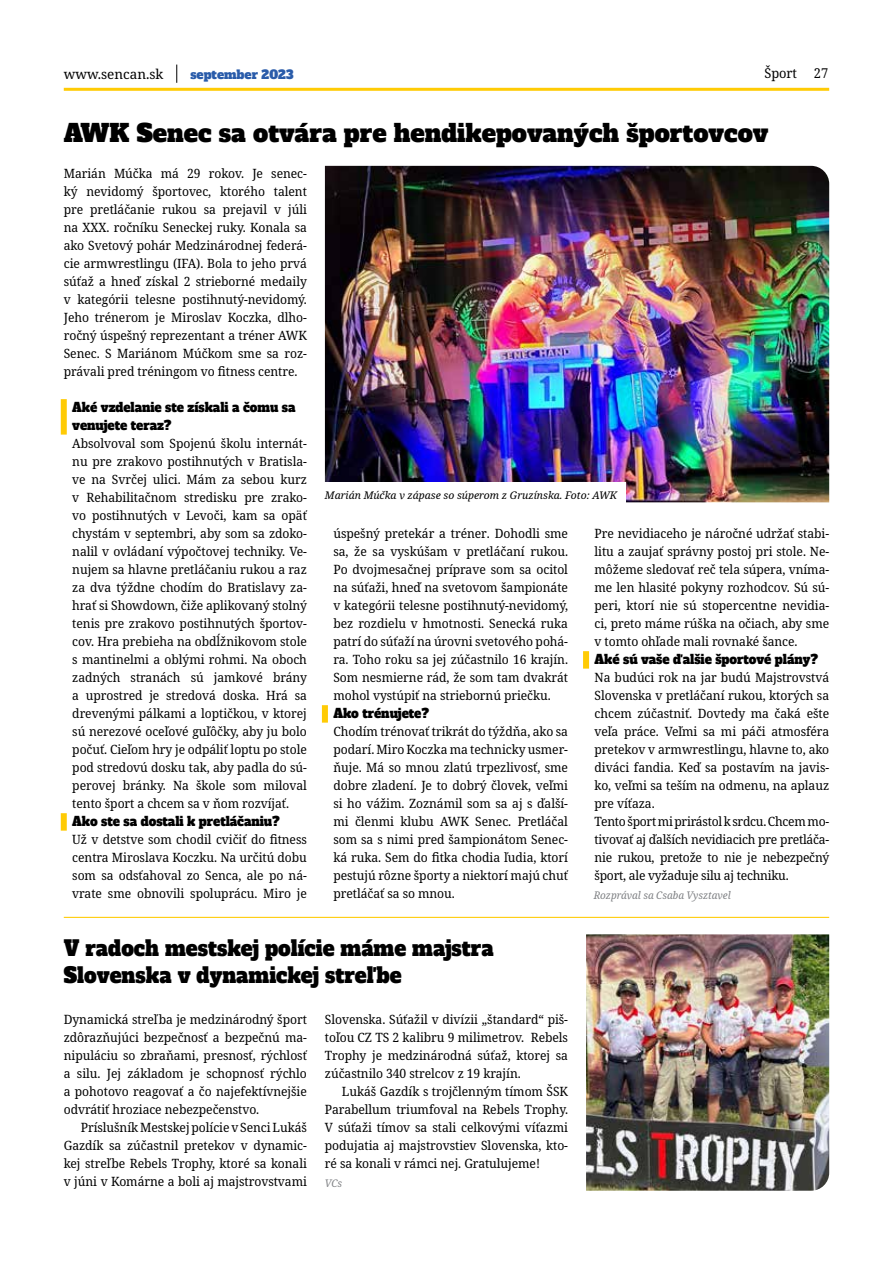
<style>
.page{position:relative;width:893px;height:1263px;background:#fff}
.page>*{position:absolute;margin:0;border:0;box-sizing:border-box;transform-origin:0 0}
.t1{font:24px "Alfa Slab One";color:#000}
.t2{font:21px/27px "Alfa Slab One";color:#000;scale:.95 1}
.t3{font:13.5px "Noto Serif";color:#000}
.t4{font:13.5px "Noto Serif";color:#000;scale:.95 1}
.t5{font:12.75px/18px "Noto Serif";letter-spacing:-.005em;color:#000;text-align:justify;scale:.95 1}
.t6{font:12.75px/18px "Alfa Slab One";letter-spacing:-.005em;color:#000;scale:.95 1}
.t7{font:12px "Alfa Slab One";color:#2a5caa}
.t8{font:italic 10.5px "Noto Serif";color:#000}
.t9{font:italic 10.5px "Noto Serif";letter-spacing:-.005em;color:#808285;scale:.95 1}
</style>
<div class="page">
<hr style="left:64px;top:88px;width:765px;height:3px;background:#ffcb05">
<svg style="left:176px;top:65px;width:1px;height:18px"></svg>
<div style="left:61px;top:399px;width:6px;height:36px;background:#ffcb05"></div>
<div style="left:61px;top:813px;width:6px;height:18px;background:#ffcb05"></div>
<div style="left:322px;top:705px;width:6px;height:18px;background:#ffcb05"></div>
<div style="left:583px;top:651px;width:6px;height:18px;background:#ffcb05"></div>
<img style="left:325px;top:166px;width:504px;height:336px">
<div style="left:316px;top:483px;width:310px;height:31px;background:#fff"></div>
<hr style="left:64px;top:917px;width:765px;height:1px;background:#ffcb05">
<img style="left:586px;top:934px;width:243px;height:257px">
<p class="t3" style="left:64px;top:65px;width:101px">www.sencan.sk</p>
<p class="t7" style="left:190px;top:64px;width:105px">september 2023</p>
<p class="t4" style="left:764px;top:64px;width:36px">Šport</p>
<p class="t4" style="left:814px;top:64px;width:17px">27</p>
<h1 class="t1" style="left:64px;top:113px;width:706px">AWK Senec sa otvára pre hendikepovaných športovcov</h1>
<p class="t5" style="left:64px;top:165px;width:257px">Marián Múčka má 29 rokov. Je senec&shy;ký nevidomý športovec, ktorého talent pre pretláčanie rukou sa prejavil v júli na XXX. ročníku Seneckej ruky. Konala sa ako Svetový pohár Medzinárodnej federá&shy;cie armwrestlingu (IFA). Bola to jeho prvá súťaž a hneď získal 2 strieborné medaily v kategórii telesne postihnutý-nevidomý.<br>Jeho trénerom je Miroslav Koczka, dlho&shy;ročný úspešný reprezentant a tréner AWK Senec. S Mariánom Múčkom sme sa roz&shy;právali pred tréningom vo fitness centre.</p>
<p class="t6" style="left:72px;top:397px;width:237px">Aké vzdelanie ste získali a čomu sa venujete teraz?</p>
<p class="t5" style="left:72px;top:435px;width:248px">Absolvoval som Spojenú školu internát&shy;nu pre zrakovo postihnutých v Bratisla&shy;ve na Svrčej ulici. Mám za sebou kurz v Rehabilitačnom stredisku pre zrako&shy;vo postihnutých v Levoči, kam sa opäť chystám v septembri, aby som sa zdoko&shy;nalil v ovládaní výpočtovej techniky. Ve&shy;nujem sa hlavne pretláčaniu rukou a raz za dva týždne chodím do Bratislavy za&shy;hrať si Showdown, čiže aplikovaný stolný tenis pre zrakovo postihnutých športov&shy;cov. Hra prebieha na obdĺžnikovom stole s mantinelmi a oblými rohmi. Na oboch zadných stranách sú jamkové brány a uprostred je stredová doska. Hrá sa drevenými pálkami a loptičkou, v ktorej sú nerezové oceľové guľôčky, aby ju bolo počuť. Cieľom hry je odpáliť loptu po stole pod stredovú dosku tak, aby padla do sú&shy;perovej bránky. Na škole som miloval tento šport a chcem sa v ňom rozvíjať.</p>
<p class="t6" style="left:72px;top:811px;width:220px">Ako ste sa dostali k pretláčaniu?</p>
<p class="t5" style="left:72px;top:831px;width:248px">Už v detstve som chodil cvičiť do fitness centra Miroslava Koczku. Na určitú dobu som sa odsťahoval zo Senca, ale po ná&shy;vrate sme obnovili spoluprácu. Miro je</p>
<p class="t8" style="left:325px;top:488px;width:294px">Marián Múčka v zápase so súperom z Gruzínska. Foto: AWK</p>
<p class="t5" style="left:333px;top:525px;width:248px">úspešný pretekár a tréner. Dohodli sme sa, že sa vyskúšam v pretláčaní rukou.<br>Po dvojmesačnej príprave som sa ocitol na súťaži, hneď na svetovom šampionáte v kategórii telesne postihnutý-nevidomý, bez rozdielu v hmotnosti. Senecká ruka patrí do súťaží na úrovni svetového pohá&shy;ra. Toho roku sa jej zúčastnilo 16 krajín.<br>Som nesmierne rád, že som tam dvakrát mohol vystúpiť na striebornú priečku.</p>
<p class="t6" style="left:333px;top:704px;width:102px">Ako trénujete?</p>
<p class="t5" style="left:333px;top:723px;width:248px">Chodím trénovať trikrát do týždňa, ako sa podarí. Miro Koczka ma technicky usmer&shy;ňuje. Má so mnou zlatú trpezlivosť, sme dobre zladení. Je to dobrý človek, veľmi si ho vážim. Zoznámil som sa aj s ďalší&shy;mi členmi klubu AWK Senec. Pretláčal som sa s nimi pred šampionátom Senec&shy;ká ruka. Sem do fitka chodia ľudia, ktorí pestujú rôzne športy a niektorí majú chuť pretláčať sa so mnou.</p>
<p class="t5" style="left:595px;top:525px;width:248px">Pre nevidiaceho je náročné udržať stabi&shy;litu a zaujať správny postoj pri stole. Ne&shy;môžeme sledovať reč tela súpera, vníma&shy;me len hlasité pokyny rozhodcov. Sú sú&shy;peri, ktorí nie sú stopercentne nevidia&shy;ci, preto máme rúška na očiach, aby sme v tomto ohľade mali rovnaké šance.</p>
<p class="t6" style="left:595px;top:649px;width:237px">Aké sú vaše ďalšie športové plány?</p>
<p class="t5" style="left:595px;top:669px;width:248px;text-align:left">Na budúci rok na jar budú Majstrovstvá Slovenska v pretláčaní rukou, ktorých sa chcem zúčastniť. Dovtedy ma čaká ešte veľa práce. Veľmi sa mi páči atmosféra pretekov v armwrestlingu, hlavne to, ako diváci fandia. Keď sa postavím na javis&shy;ko, veľmi sa teším na odmenu, na aplauz pre víťaza.<br>Tento šport mi prirástol k srdcu. Chcem mo&shy;tivovať aj ďalších nevidiacich pre pretláča&shy;nie rukou, pretože to nie je nebezpečný šport, ale vyžaduje silu aj techniku.</p>
<p class="t9" style="left:594px;top:888px;width:146px">Rozprával sa Csaba Vysztavel</p>
<h2 class="t2" style="left:64px;top:933px;width:454px">V radoch mestskej polície máme majstra<br>Slovenska v dynamickej streľbe</h2>
<p class="t5" style="left:64px;top:1011px;width:257px">Dynamická streľba je medzinárodný šport zdôrazňujúci bezpečnosť a bezpečnú ma&shy;nipuláciu so zbraňami, presnosť, rýchlosť a silu. Jej základom je schopnosť rýchlo a pohotovo reagovať a čo najefektívnejšie odvrátiť hroziace nebezpečenstvo.</p>
<p class="t5" style="left:64px;top:1119px;width:257px;text-indent:17px">Príslušník Mestskej polície v Senci Lukáš Gazdík sa zúčastnil pretekov v dynamic&shy;kej streľbe Rebels Trophy, ktoré sa konali v júni v Komárne a boli aj majstrovstvami</p>
<p class="t5" style="left:325px;top:1011px;width:257px">Slovenska. Súťažil v divízii „štandard“ piš&shy;toľou CZ TS 2 kalibru 9 milimetrov. Rebels Trophy je medzinárodná súťaž, ktorej sa zúčastnilo 340 strelcov z 19 krajín.</p>
<p class="t5" style="left:325px;top:1083px;width:257px;text-indent:17px">Lukáš Gazdík s trojčlenným tímom ŠSK Parabellum triumfoval na Rebels Trophy.<br>V súťaži tímov sa stali celkovými víťazmi podujatia aj majstrovstiev Slovenska, kto&shy;ré sa konali v rámci nej. Gratulujeme!</p>
<p class="t9" style="left:325px;top:1176px;width:20px">VCs</p>
</div>
